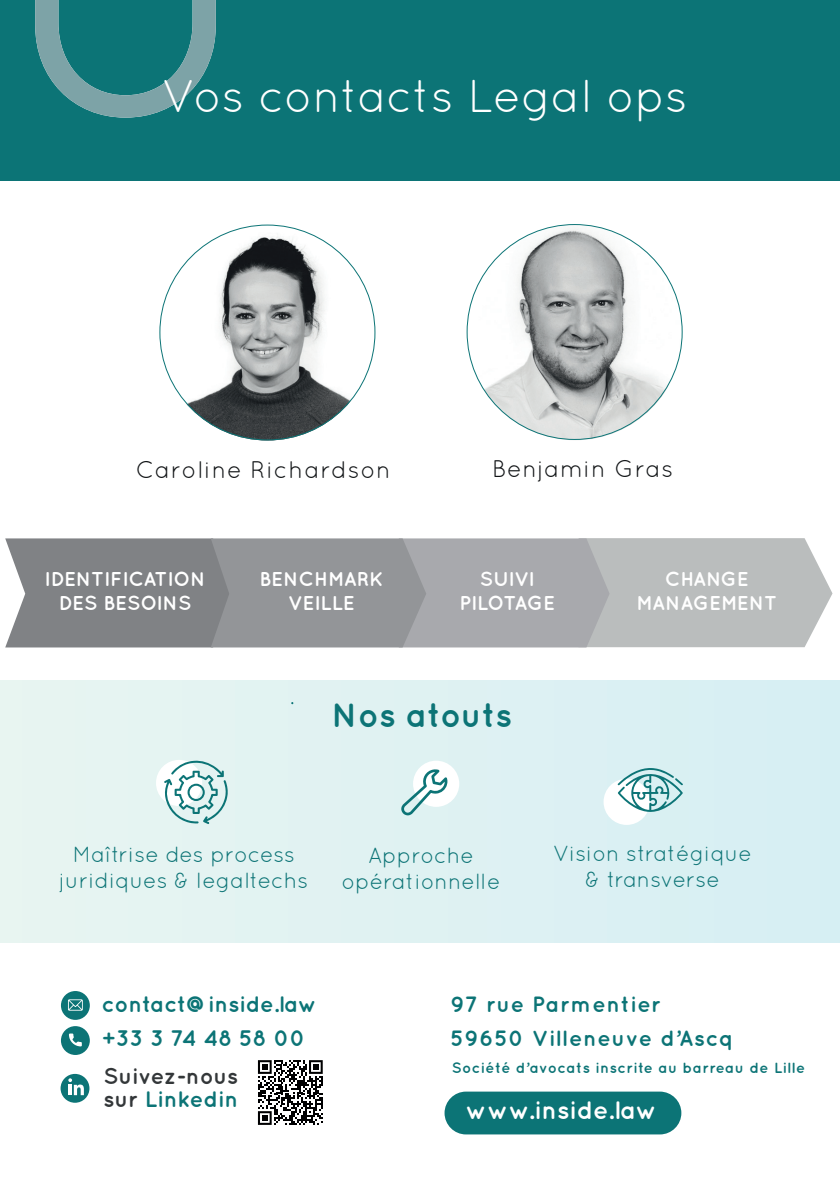
<style>
.page{position:relative;width:840px;height:1191px;background:#fff}
.page>*{position:absolute;margin:0;border:0;box-sizing:border-box;transform-origin:0 0}
.t1{font:46px "Quicksand";color:#fff}
.t2{font:700 34px "Quicksand";color:#0c7476}
.t3{font:700 25.2px "Quicksand";color:#fff}
.t4{font:24px "Quicksand";letter-spacing:.03em;color:#111416}
.t5{font:700 22.4px/34px "Quicksand";color:#0c7476}
.t6{font:700 22.4px/23.8px "Quicksand";color:#333739}
.t7{font:22px/26.4px "Quicksand";color:#0c7476;text-align:center}
.t8{font:700 22px/34.2px "Quicksand";letter-spacing:.03em;color:#0c7476}
.t9{font:700 20px/24px "Quicksand";color:#fff;text-align:center}
.t10{font:700 20px/24px "Quicksand";letter-spacing:-.03em;color:#fff;text-align:center}
.t11{font:700 14.8px "Quicksand";letter-spacing:.03em;color:#0c7476}
.s1{color:#0c7476}
</style>
<div class="page">
<div style="left:0;top:680px;width:839px;height:263px;background:#dff2f2"></div>
<svg style="left:5px;top:538px;width:827px;height:109px;background:#a0a2a5"></svg>
<img style="left:467px;top:225px;width:215px;height:215px;border-radius:107px">
<div style="left:0;top:0;width:839px;height:181px;background:#0c7476"></div>
<svg style="left:35px;top:0;width:181px;height:118px"></svg>
<img style="left:160px;top:226px;width:215px;height:214px;border-radius:107px">
<div style="left:444px;top:1091px;width:237px;height:43px;background:#0c7476;border-radius:21px"></div>
<div style="left:61px;top:991px;width:29px;height:29px;background:#0c7476;border-radius:50%"></div>
<svg style="left:68px;top:999px;width:15px;height:11px"></svg>
<div style="left:61px;top:1026px;width:29px;height:29px;background:#0c7476;border-radius:50%"></div>
<svg style="left:69px;top:1033px;width:13px;height:13px"></svg>
<svg style="left:258px;top:1060px;width:64px;height:64px"></svg>
<div style="left:61px;top:1074px;width:28px;height:28px;background:#0c7476;border-radius:50%"></div>
<svg style="left:68px;top:1078px;width:16px;height:17px"></svg>
<div style="left:603px;top:778px;width:46px;height:47px;background:#fff;border-radius:50%"></div>
<svg style="left:617px;top:768px;width:65px;height:44px"></svg>
<div style="left:413px;top:760px;width:46px;height:47px;background:#fff;border-radius:50%"></div>
<svg style="left:401px;top:769px;width:46px;height:46px"></svg>
<div style="left:156px;top:760px;width:46px;height:46px;background:#fff;border-radius:50%"></div>
<svg style="left:164px;top:760px;width:63px;height:64px"></svg>
<h1 class="t1" style="left:162px;top:69px;width:527px">Vos contacts Legal ops</h1>
<p class="t4" style="left:136px;top:455px;width:256px">Caroline Richardson</p>
<p class="t4" style="left:492px;top:455px;width:182px">Benjamin Gras</p>
<p class="t9" style="left:45px;top:566px;width:162px">IDENTIFICATION<br>DES BESOINS</p>
<p class="t9" style="left:259px;top:566px;width:126px">BENCHMARK<br>VEILLE</p>
<p class="t10" style="left:459px;top:566px;width:97px">SUIVI<br>PILOTAGE</p>
<h2 class="t2" style="left:331px;top:695px;width:182px">Nos atouts</h2>
<p class="t9" style="left:636px;top:566px;width:142px">CHANGE<br>MANAGEMENT</p>
<p class="t7" style="left:60px;top:841px;width:250px">Maîtrise des process juridiques &amp; legaltechs</p>
<p class="t7" style="left:341px;top:841px;width:160px">Approche opérationnelle</p>
<p class="t7" style="left:553px;top:839px;width:200px">Vision stratégique &amp; transverse</p>
<p class="t5" style="left:102px;top:986px;width:217px">contact@inside.law +33 3 74 48 58 00</p>
<p class="t6" style="left:103px;top:1063px;width:136px">Suivez-nous sur <span class="s1">Linkedin</span></p>
<p class="t8" style="left:450px;top:986px;width:284px">97 rue Parmentier<br>59650 Villeneuve d’Ascq</p>
<p class="t11" style="left:451px;top:1059px;width:355px">Société d’avocats inscrite au barreau de Lille</p>
<p class="t3" style="left:465px;top:1095px;width:193px">www.inside.law</p>
</div>
